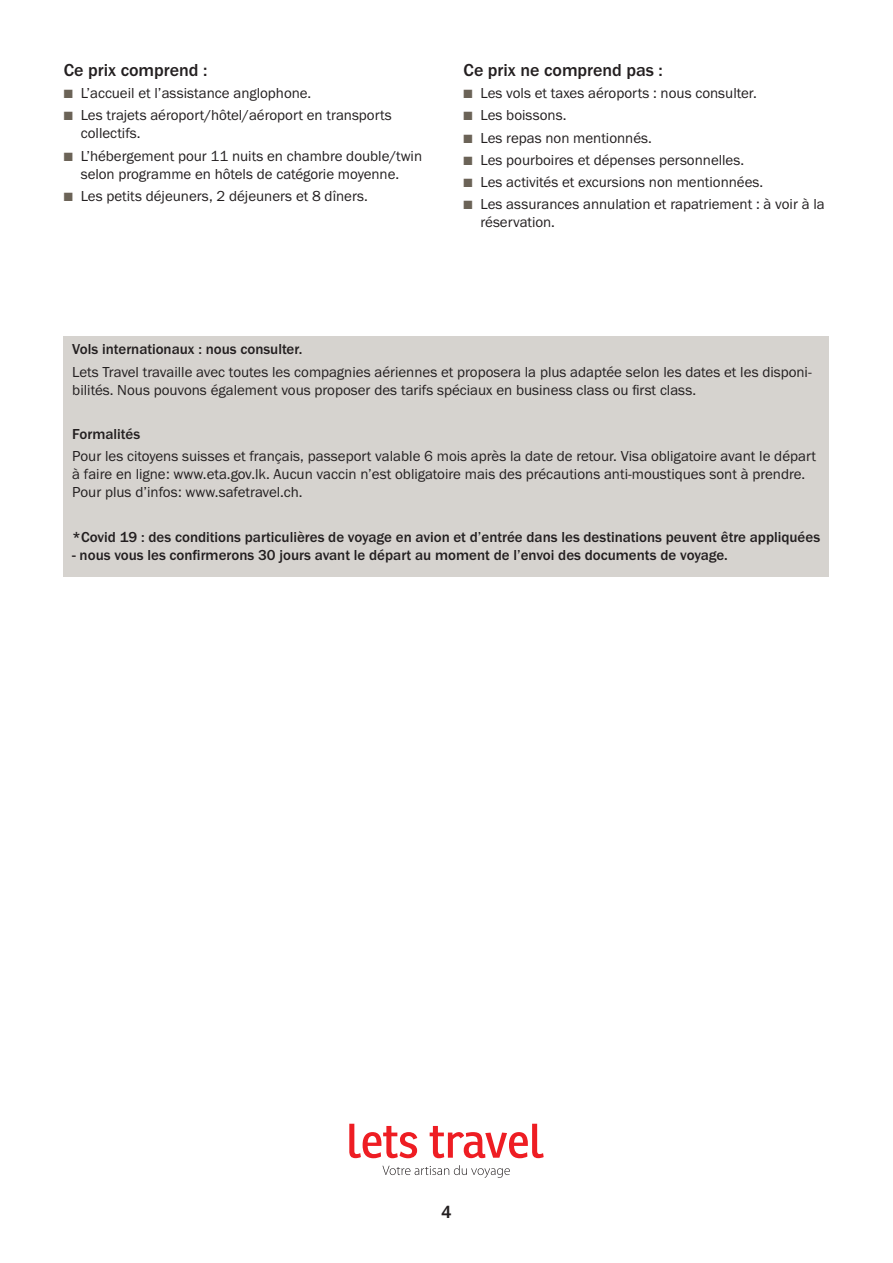
<style>
.page{position:relative;width:893px;height:1263px;background:#fff}
.page>*{position:absolute;margin:0;border:0;box-sizing:border-box;transform-origin:0 0}
.t1{font:500 18px "Franklin Gothic URW";color:#231f20}
.t2{font:15px/18px "Franklin Gothic URW Boo";color:#231f20}
.t3{font:500 15px "Franklin Gothic URW";color:#231f20}
.s1{color:#6b6357}
</style>
<div class="page">
<div style="left:64px;top:336px;width:765px;height:241px;background:#d6d3cf"></div>
<svg style="left:349px;top:1124px;width:68px;height:34px"></svg>
<svg style="left:430px;top:1124px;width:114px;height:34px"></svg>
<svg style="left:382px;top:1165px;width:128px;height:13px"></svg>
<p class="t1" style="left:64px;top:59px;width:145px">Ce prix comprend :</p>
<p class="t2" style="left:64px;top:84px;width:249px"><span class="s1">■</span> L’accueil et l’assistance anglophone.</p>
<p class="t2" style="left:81px;top:106px;width:313px;text-indent:-17px"><span class="s1">■</span> Les trajets aéroport/hôtel/aéroport en transports collectifs.</p>
<p class="t2" style="left:64px;top:146px;width:360px;text-align:center"><span class="s1">■</span> L’hébergement pour 11 nuits en chambre double/twin selon programme en hôtels de catégorie moyenne.</p>
<p class="t2" style="left:64px;top:187px;width:306px"><span class="s1">■</span> Les petits déjeuners, 2 déjeuners et 8 dîners.</p>
<p class="t1" style="left:463px;top:59px;width:201px">Ce prix ne comprend pas :</p>
<p class="t2" style="left:463px;top:84px;width:295px"><span class="s1">■</span> Les vols et taxes aéroports : nous consulter.</p>
<p class="t2" style="left:463px;top:106px;width:104px"><span class="s1">■</span> Les boissons.</p>
<p class="t2" style="left:463px;top:128px;width:190px"><span class="s1">■</span> Les repas non mentionnés.</p>
<p class="t2" style="left:463px;top:151px;width:282px"><span class="s1">■</span> Les pourboires et dépenses personnelles.</p>
<p class="t2" style="left:463px;top:173px;width:301px"><span class="s1">■</span> Les activités et excursions non mentionnées.</p>
<p class="t2" style="left:480px;top:195px;width:346px;text-indent:-17px"><span class="s1">■</span> Les assurances annulation et rapatriement : à voir à la réservation.</p>
<p class="t3" style="left:72px;top:340px;width:232px">Vols internationaux : nous consulter.</p>
<p class="t2" style="left:72px;top:362px;width:741px">Lets Travel travaille avec toutes les compagnies aériennes et proposera la plus adaptée selon les dates et les disponi&shy;bilités. Nous pouvons également vous proposer des tarifs spéciaux en business class ou first class.</p>
<p class="t3" style="left:72px;top:425px;width:69px">Formalités</p>
<p class="t2" style="left:72px;top:447px;width:745px">Pour les citoyens suisses et français, passeport valable 6 mois après la date de retour. Visa obligatoire avant le départ à faire en ligne: www.eta.gov.lk. Aucun vaccin n’est obligatoire mais des précautions anti-moustiques sont à prendre.<br>Pour plus d’infos: www.safetravel.ch.</p>
<p class="t3" style="left:72px;top:528px;width:749px">*Covid 19 : des conditions particulières de voyage en avion et d’entrée dans les destinations peuvent être appliquées</p>
<p class="t3" style="left:72px;top:546px;width:657px">- nous vous les confirmerons 30 jours avant le départ au moment de l’envoi des documents de voyage.</p>
<p class="t1" style="left:441px;top:1200px;width:12px">4</p>
</div>
